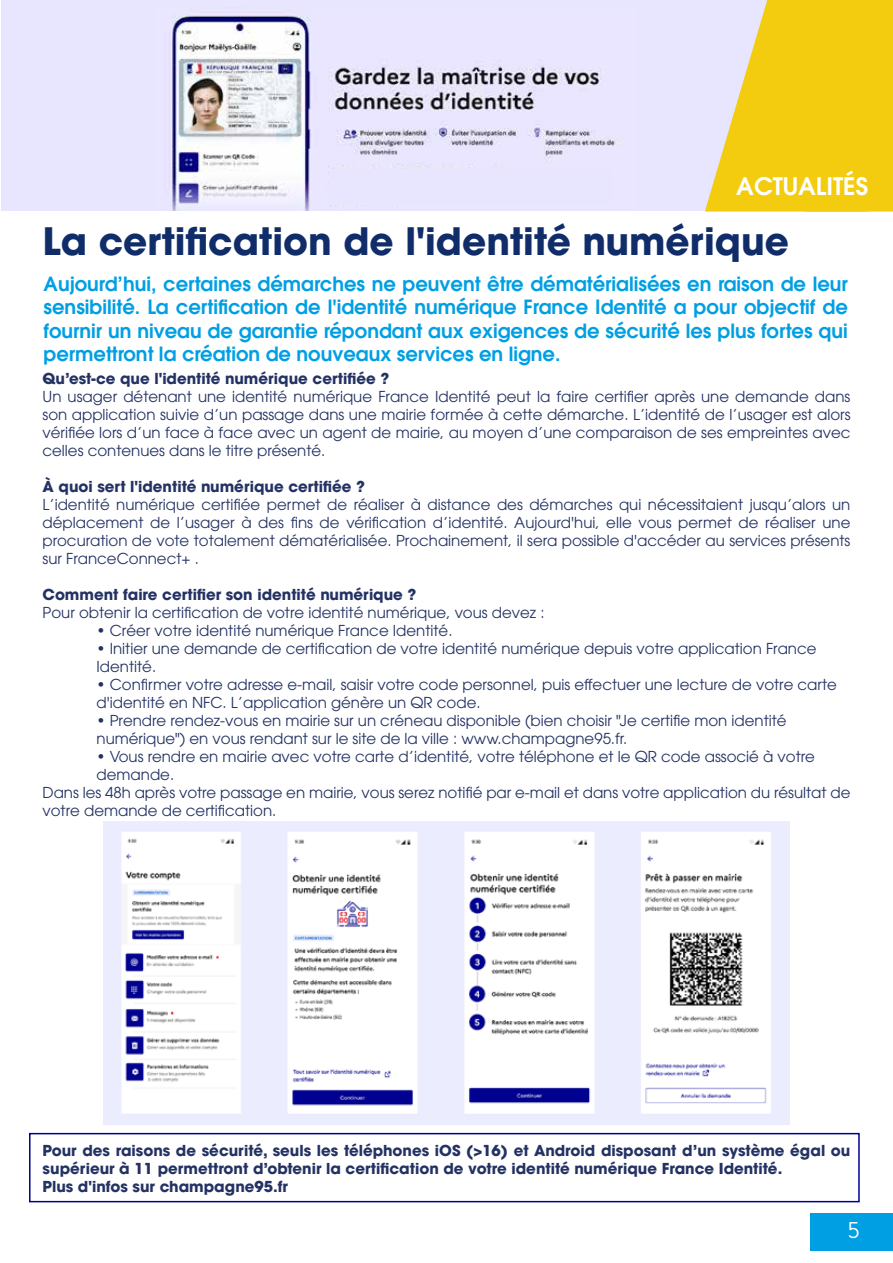
<style>
.page{position:relative;width:893px;height:1263px;background:#fff}
.page>*{position:absolute;margin:0;border:0;box-sizing:border-box;transform-origin:0 0}
.t1{font:700 37.5px "ITC Avant Garde Std";color:#102d69}
.t2{font:600 24px "ITC Avant Garde Std";color:#fff}
.t3{font:300 22.5px "Euclid Flex";color:#fff}
.t4{font:600 19.5px/23.4px "ITC Avant Garde Std";color:#009fe3;text-align:justify}
.t5{font:15px/18px "ITC Avant Garde Std";color:#233263}
.t6{font:700 15px/18px "ITC Avant Garde Std";color:#233263}
</style>
<div class="page">
<div style="left:810px;top:1213px;width:83px;height:38px;background:#009fe3"></div>
<div style="left:1px;top:0;width:801px;height:210px;background:#e8e6fe"></div>
<img style="left:172px;top:9px;width:450px;height:201px">
<svg style="left:705px;top:0;width:188px;height:212px"></svg>
<div style="left:330px;top:169px;width:283px;height:35px;background:#e8e6fe"></div>
<img style="left:103px;top:822px;width:687px;height:303px">
<div style="left:29px;top:1133px;width:831px;height:69px;border:2px solid #000091"></div>
<h2 class="t2" style="left:736px;top:170px;width:134px">ACTUALITÉS</h2>
<h1 class="t1" style="left:43px;top:216px;width:748px">La certification de l'identité numérique</h1>
<p class="t4" style="left:44px;top:272px;width:806px">Aujourd’hui, certaines démarches ne peuvent être dématérialisées en raison de leur sensibilité. La certification de l'identité numérique France Identité a pour objectif de fournir un niveau de garantie répondant aux exigences de sécurité les plus fortes qui permettront la création de nouveaux services en ligne.</p>
<p class="t6" style="left:43px;top:369px;width:348px">Qu’est-ce que l'identité numérique certifiée ?</p>
<p class="t5" style="left:43px;top:388px;width:809px;text-align:justify">Un usager détenant une identité numérique France Identité peut la faire certifier après une demande dans son application suivie d’un passage dans une mairie formée à cette démarche. L’identité de l’usager est alors vérifiée lors d’un face à face avec un agent de mairie, au moyen d’une comparaison de ses empreintes avec celles contenues dans le titre présenté.</p>
<p class="t6" style="left:43px;top:477px;width:324px">À quoi sert l'identité numérique certifiée ?</p>
<p class="t5" style="left:43px;top:496px;width:809px;text-align:justify">L’identité numérique certifiée permet de réaliser à distance des démarches qui nécessitaient jusqu’alors un déplacement de l’usager à des fins de vérification d’identité. Aujourd'hui, elle vous permet de réaliser une procuration de vote totalement dématérialisée. Prochainement, il sera possible d'accéder au services présents sur FranceConnect+ .</p>
<p class="t6" style="left:43px;top:585px;width:375px">Comment faire certifier son identité numérique ?</p>
<p class="t5" style="left:43px;top:604px;width:504px">Pour obtenir la certification de votre identité numérique, vous devez :</p>
<p class="t5" style="left:97px;top:622px;width:357px">• Créer votre identité numérique France Identité.</p>
<p class="t5" style="left:97px;top:640px;width:721px">• Initier une demande de certification de votre identité numérique depuis votre application France<br>Identité.</p>
<p class="t5" style="left:97px;top:676px;width:742px">• Confirmer votre adresse e-mail, saisir votre code personnel, puis effectuer une lecture de votre carte d'identité en NFC. L’application génère un QR code.</p>
<p class="t5" style="left:97px;top:712px;width:692px">• Prendre rendez-vous en mairie sur un créneau disponible (bien choisir "Je certifie mon identité numérique") en vous rendant sur le site de la ville : www.champagne95.fr.</p>
<p class="t5" style="left:97px;top:748px;width:720px">• Vous rendre en mairie avec votre carte d’identité, votre téléphone et le QR code associé à votre</p>
<p class="t5" style="left:97px;top:766px;width:79px">demande.</p>
<p class="t5" style="left:43px;top:784px;width:809px">Dans les 48h après votre passage en mairie, vous serez notifié par e-mail et dans votre application du résultat de</p>
<p class="t5" style="left:43px;top:802px;width:235px">votre demande de certification.</p>
<p class="t6" style="left:43px;top:1142px;width:809px">Pour des raisons de sécurité, seuls les téléphones iOS (&gt;16) et Android disposant d’un système égal ou supérieur à 11 permettront d’obtenir la certification de votre identité numérique France Identité.<br>Plus d'infos sur champagne95.fr</p>
<h3 class="t3" style="left:848px;top:1217px;width:13px">5</h3>
</div>
